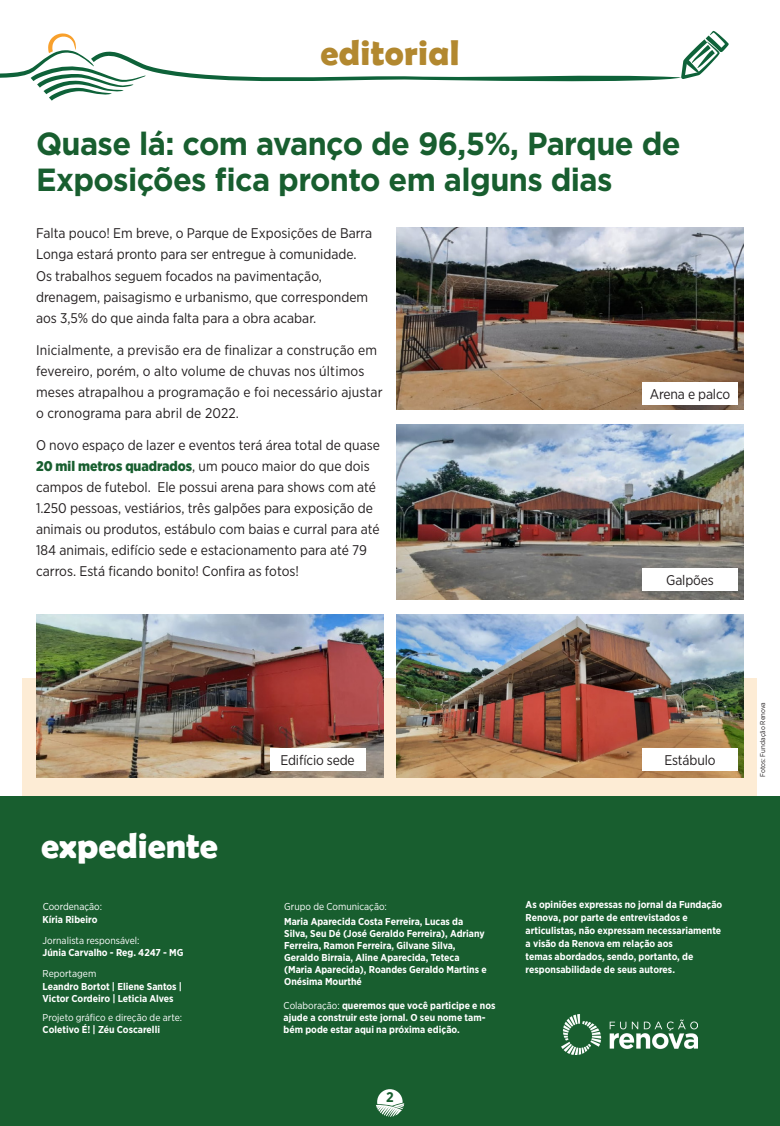
<style>
.page{position:relative;width:780px;height:1126px;background:#fff}
.page>*{position:absolute;margin:0;border:0;box-sizing:border-box;transform-origin:0 0}
.t1{font:700 36px "Berlin Sans FB Demi";color:#fff}
.t2{font:700 36px "Berlin Sans FB Demi";letter-spacing:.01em;color:#b2882f}
.t3{font:700 32px/36px "Gotham";letter-spacing:-.02em;color:#185e2f;scale:.96 1}
.t4{font:14px/21px "Gotham Narrow";color:#231f20}
.t5{font:700 14px "Gotham Narrow";color:#185e2f}
.t6{font:700 10px/12px "Gotham Narrow";color:#fff}
.t7{font:10px "Gotham Narrow";color:#fff}
.t8{font:7px "Gotham Narrow";letter-spacing:.01em;color:#231f20}
.s1{font-weight:900;color:#185e2f}
.s2{font-weight:400}
</style>
<div class="page">
<div style="left:23px;top:678px;width:734px;height:119px;background:#fdecd5"></div>
<div style="left:0;top:797px;width:780px;height:328px;background:#185e2f"></div>
<img style="left:561px;top:1014px;width:136px;height:40px">
<img style="left:396px;top:614px;width:348px;height:163px">
<img style="left:396px;top:425px;width:348px;height:174px">
<img style="left:36px;top:614px;width:348px;height:163px">
<img style="left:396px;top:227px;width:348px;height:183px">
<div style="left:642px;top:382px;width:95px;height:23px;background:#fff"></div>
<div style="left:642px;top:568px;width:95px;height:23px;background:#fff"></div>
<div style="left:642px;top:748px;width:95px;height:22px;background:#fff"></div>
<div style="left:270px;top:748px;width:95px;height:22px;background:#fff"></div>
<svg style="left:0;top:31px;width:728px;height:70px"></svg>
<svg style="left:376px;top:1089px;width:28px;height:27px"></svg>
<p class="t2" style="left:320px;top:32px;width:141px">editorial</p>
<p class="t3" style="left:36px;top:126px;width:673px">Quase lá: com avanço de 96,5%, Parque de<br>Exposições fica pronto em alguns dias</p>
<p class="t4" style="left:36px;top:223px;width:338px">Falta pouco! Em breve, o Parque de Exposições de Barra Longa estará pronto para ser entregue à comunidade.<br>Os trabalhos seguem focados na pavimentação, drenagem, paisagismo e urbanismo, que correspondem aos 3,5% do que ainda falta para a obra acabar.</p>
<p class="t4" style="left:36px;top:339px;width:348px">Inicialmente, a previsão era de finalizar a construção em fevereiro, porém, o alto volume de chuvas nos últimos meses atrapalhou a programação e foi necessário ajustar o cronograma para abril de 2022.</p>
<p class="t4" style="left:36px;top:434px;width:345px">O novo espaço de lazer e eventos terá área total de quase <span class="s1">20 mil metros quadrados</span>, um pouco maior do que dois campos de futebol. Ele possui arena para shows com até 1.250 pessoas, vestiários, três galpões para exposição de animais ou produtos, estábulo com baias e curral para até 184 animais, edifício sede e estacionamento para até 79 carros. Está ficando bonito! Confira as fotos!</p>
<p class="t4" style="left:649px;top:383px;width:82px">Arena e palco</p>
<p class="t4" style="left:666px;top:569px;width:49px">Galpões</p>
<p class="t1" style="left:41px;top:825px;width:178px">expediente</p>
<p class="t7" style="left:43px;top:900px;width:61px">Coordenação:</p>
<p class="t6" style="left:43px;top:913px;width:56px">Kíria Ribeiro</p>
<p class="t7" style="left:43px;top:934px;width:98px">Jornalista responsável:</p>
<p class="t6" style="left:43px;top:946px;width:142px">Júnia Carvalho - Reg. 4247 - MG</p>
<p class="t7" style="left:43px;top:967px;width:55px">Reportagem</p>
<p class="t6" style="left:43px;top:980px;width:141px">Leandro Bortot | Eliene Santos |<br>Victor Cordeiro | Leticia Alves</p>
<p class="t7" style="left:43px;top:1011px;width:141px">Projeto gráfico e direção de arte:</p>
<p class="t6" style="left:43px;top:1023px;width:119px">Coletivo É! | Zéu Coscarelli</p>
<p class="t4" style="left:280px;top:749px;width:76px">Edifício sede</p>
<p class="t4" style="left:664px;top:749px;width:53px">Estábulo</p>
<p class="t8" style="left:758px;top:777px;width:77px;rotate:-90deg">Fotos: Fundação Renova</p>
<p class="t7" style="left:284px;top:900px;width:104px">Grupo de Comunicação:</p>
<p class="t6" style="left:284px;top:915px;width:204px">Maria Aparecida Costa Ferreira, Lucas da Silva, Seu Dé (José Geraldo Ferreira), Adriany Ferreira, Ramon Ferreira, Gilvane Silva, Geraldo Birraia, Aline Aparecida, Teteca (Maria Aparecida), Roandes Geraldo Martins e Onésima Mourthé</p>
<p class="t6" style="left:283px;top:999px;width:213px"><span class="s2">Colaboração:</span> queremos que você participe e nos ajude a construir este jornal. O seu nome tam&shy;bém pode estar aqui na próxima edição.</p>
<p class="t5" style="left:386px;top:1088px;width:9px">2</p>
<p class="t6" style="left:525px;top:897px;width:198px;line-height:13px">As opiniões expressas no jornal da Fundação Renova, por parte de entrevistados e articulistas, não expressam necessariamente a visão da Renova em relação aos<br>temas abordados, sendo, portanto, de responsabilidade de seus autores.</p>
</div>
